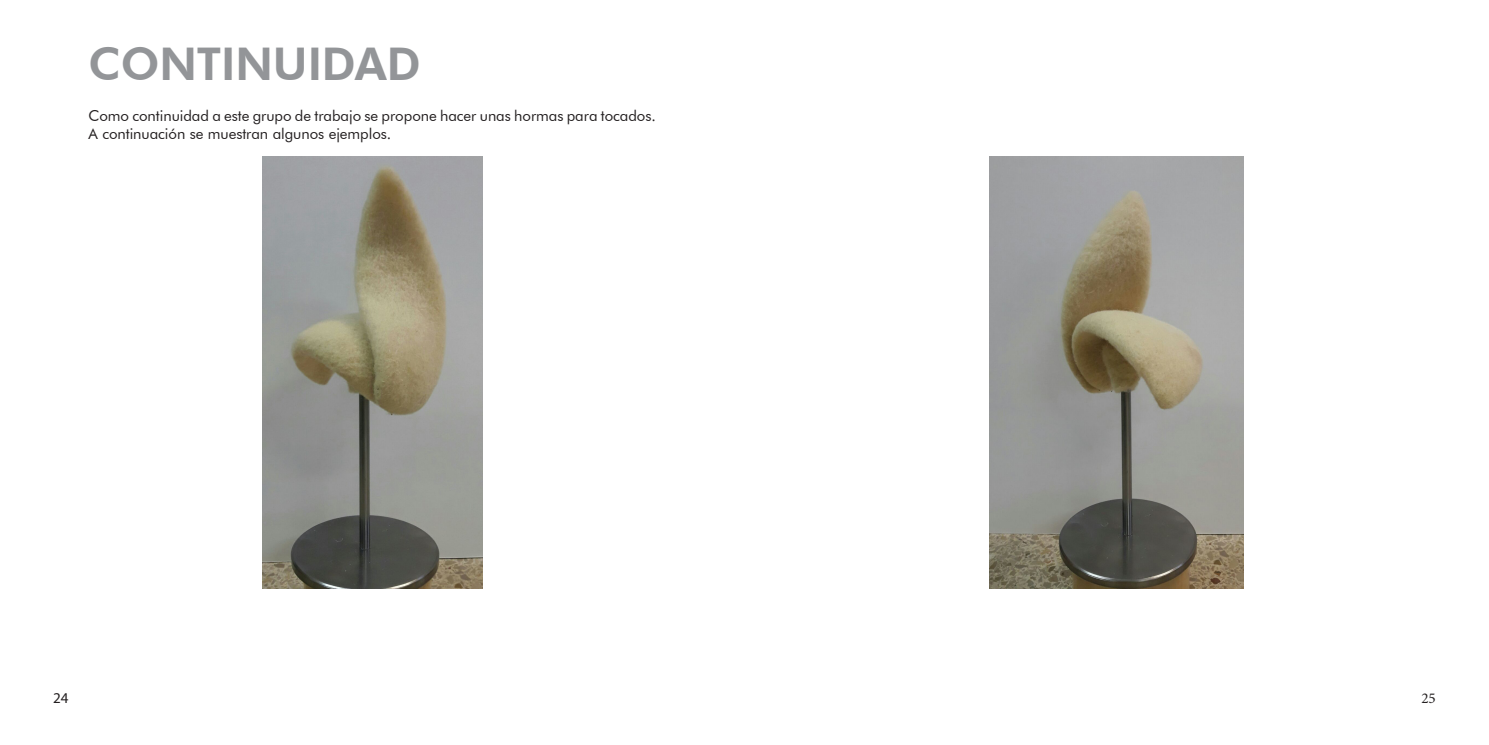
<style>
.page{position:relative;width:1489px;height:745px;background:#fff}
.page>*{position:absolute;margin:0;border:0;box-sizing:border-box;transform-origin:0 0}
.Titulo{font:800 45px "Futura BT";color:#939598}
.Parrafo_futura{font:15px/18px "Futura BT";letter-spacing:-.005em;color:#231f20}
.t1{font:15px "Myriad Pro";color:#231f20}
.t2{font:15px "Minion Pro";color:#231f20}
</style>
<div class="page">
<img style="left:262px;top:157px;width:220px;height:430px">
<img style="left:989px;top:157px;width:254px;height:430px">
<p class="Titulo" style="left:89px;top:37px;width:334px">CONTINUIDAD</p>
<p class="Parrafo_futura" style="left:89px;top:107px;width:568px">Como continuidad a este grupo de trabajo se propone hacer unas hormas para tocados.<br>A continuación se muestran algunos ejemplos.</p>
<p class="t1" style="left:53px;top:688px;width:17px">24</p>
<p class="t2" style="left:1421px;top:687px;width:16px">25</p>
</div>
